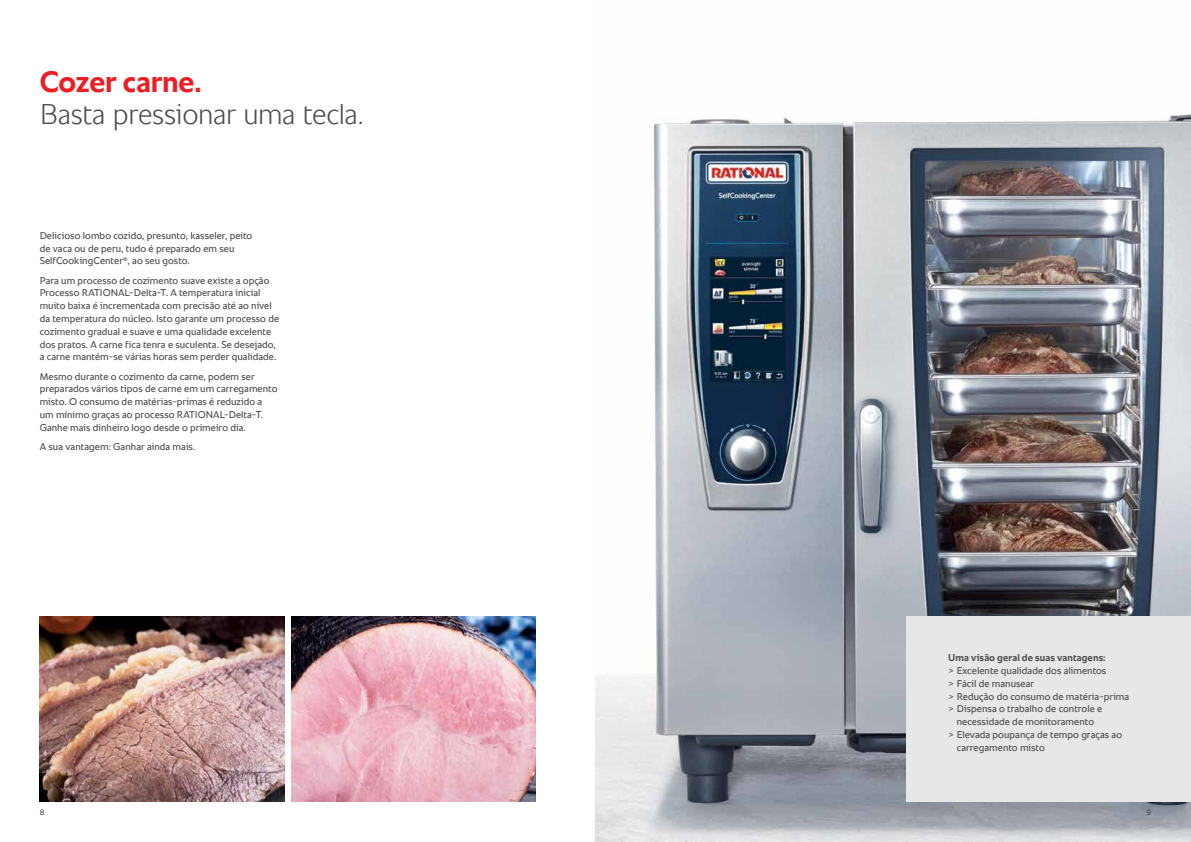
<style>
.page{position:relative;width:1191px;height:842px;background:#fff}
.page>*{position:absolute;margin:0;border:0;box-sizing:border-box;transform-origin:0 0}
.t1{font:700 30px "RATIONAL Sans TT";letter-spacing:-.005em;color:#ed1d24}
.t2{font:300 29px "RATIONAL Sans TT";letter-spacing:-.01em;color:#4d4d4f}
.t3{font:10px/12.8px "RATIONAL Sans TT";letter-spacing:.005em;color:#4d4d4f}
.t4{font:700 10px "RATIONAL Sans TT";letter-spacing:.01em;color:#4d4d4f}
.t5{font:8px "RATIONAL Sans TT";color:#4d4d4f}
</style>
<div class="page">
<img style="left:595px;top:114px;width:596px;height:728px">
<img style="left:291px;top:616px;width:245px;height:186px">
<img style="left:40px;top:616px;width:245px;height:186px">
<div style="left:906px;top:616px;width:285px;height:186px;background:#e6e7e8"></div>
<h1 class="t1" style="left:40px;top:60px;width:163px">Cozer carne.</h1>
<h2 class="t2" style="left:40px;top:93px;width:325px">Basta pressionar uma tecla.</h2>
<p class="t3" style="left:40px;top:229px;width:214px">Delicioso lombo cozido, presunto, kasseler, peito de vaca ou de peru, tudo é preparado em seu<br>SelfCookingCenter<sup>®</sup>, ao seu gosto.</p>
<p class="t3" style="left:40px;top:274px;width:241px">Para um processo de cozimento suave existe a opção Processo RATIONAL-Delta-T. A temperatura inicial muito baixa é incrementada com precisão até ao nível da temperatura do núcleo. Isto garante um processo de cozimento gradual e suave e uma qualidade excelente dos pratos. A carne fica tenra e suculenta. Se desejado, a carne mantém-se várias horas sem perder qualidade.</p>
<p class="t3" style="left:40px;top:370px;width:239px">Mesmo durante o cozimento da carne, podem ser preparados vários tipos de carne em um carregamento misto. O consumo de matérias-primas é reduzido a um mínimo graças ao processo RATIONAL-Delta-T.<br>Ganhe mais dinheiro logo desde o primeiro dia.</p>
<p class="t3" style="left:40px;top:440px;width:157px">A sua vantagem: Ganhar ainda mais.</p>
<p class="t5" style="left:40px;top:806px;width:6px">8</p>
<p class="t4" style="left:948px;top:651px;width:159px">Uma visão geral de suas vantagens:</p>
<p class="t3" style="left:948px;top:664px;width:160px">&gt; Excelente qualidade dos alimentos</p>
<p class="t3" style="left:948px;top:677px;width:88px">&gt; Fácil de manusear</p>
<p class="t3" style="left:948px;top:690px;width:183px">&gt; Redução do consumo de matéria-prima</p>
<p class="t3" style="left:948px;top:703px;width:156px">&gt; Dispensa o trabalho de controle e</p>
<p class="t3" style="left:956px;top:715px;width:139px">necessidade de monitoramento</p>
<p class="t3" style="left:948px;top:728px;width:175px">&gt; Elevada poupança de tempo graças ao</p>
<p class="t3" style="left:956px;top:741px;width:90px">carregamento misto</p>
<p class="t5" style="left:1146px;top:806px;width:6px">9</p>
</div>
